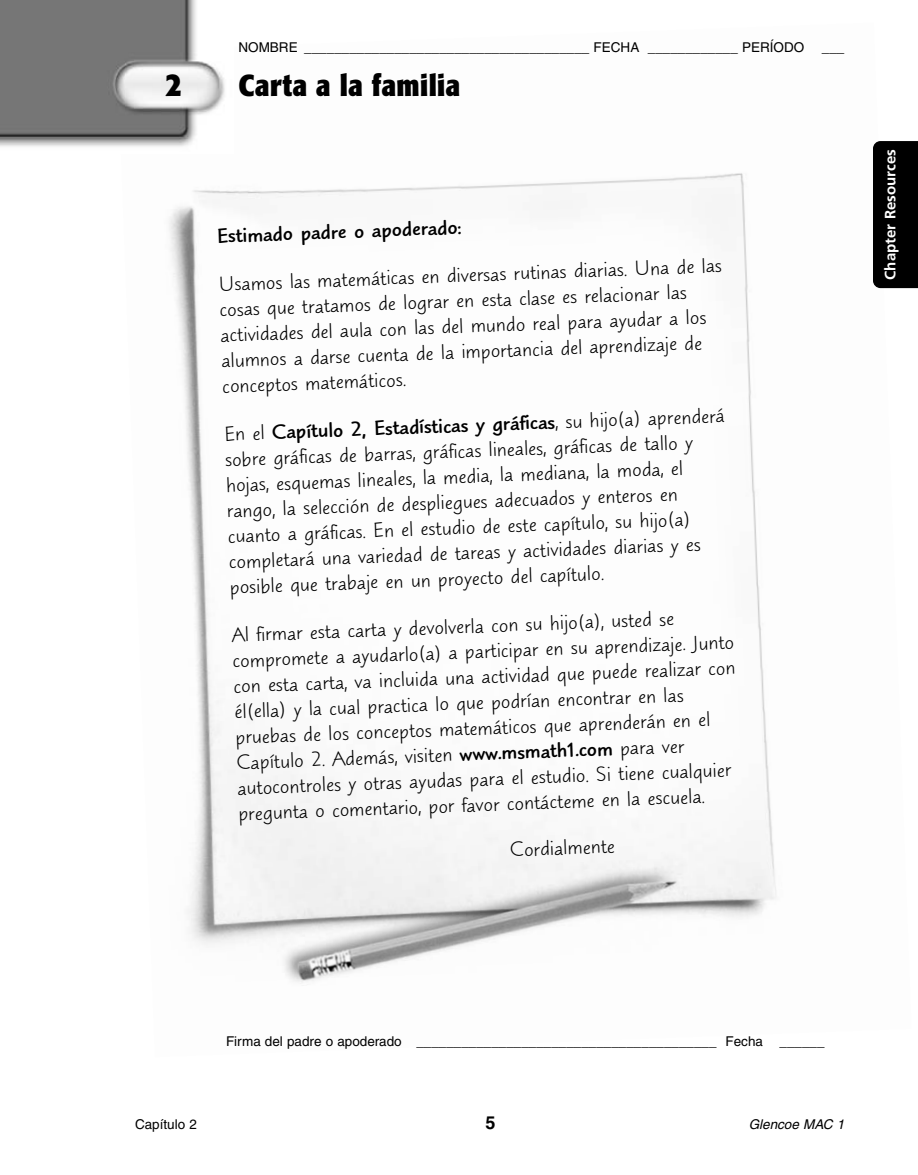
<style>
.page{position:relative;width:918px;height:1175px;background:#fff}
.page>*{position:absolute;margin:0;border:0;box-sizing:border-box;transform-origin:0 0}
.t1{font:700 condensed 33px "Formata";color:#000}
.t2{font:700 condensed 30px "Formata";letter-spacing:.015em;color:#000}
.t3{font:21px/25.5px "Blueprint";color:#000}
.t4{font:700 21px "Blueprint";color:#000}
.t5{font:700 18px "Helvetica";color:#000}
.t6{font:700 15px "Frutiger";color:#fff}
.t7{font:13.5px "Helvetica";color:#000}
.t8{font:italic 13.5px "Helvetica";color:#000}
.s1{font-weight:700}
</style>
<div class="page">
<img style="left:169px;top:173px;width:743px;height:810px">
<img style="left:0;top:0;width:225px;height:147px">
<div style="left:873px;top:141px;width:45px;height:147px;background:#000"></div>
<p class="t7" style="left:238px;top:42px;width:567px">NOMBRE ______________________________________ FECHA ____________ PERÍODO</p>
<h1 class="t1" style="left:165px;top:71px;width:18px">2</h1>
<h2 class="t2" style="left:238px;top:73px;width:223px">Carta a la familia</h2>
<p class="t7" style="left:822px;top:42px;width:24px">___</p>
<p class="t4" style="left:217px;top:227px;width:246px;rotate:-2deg">Estimado padre o apoderado:</p>
<p class="t3" style="left:218px;top:273px;width:505px;rotate:-2deg">Usamos las matemáticas en diversas rutinas diarias. Una de las cosas que tratamos de lograr en esta clase es relacionar las actividades del aula con las del mundo real para ayudar a los alumnos a darse cuenta de la importancia del aprendizaje de conceptos matemáticos.</p>
<p class="t3" style="left:224px;top:423px;width:502px;rotate:-2deg">En el <span class="s1">Capítulo 2, Estadísticas y gráficas</span>, su hijo(a) aprenderá sobre gráficas de barras, gráficas lineales, gráficas de tallo y hojas, esquemas lineales, la media, la mediana, la moda, el rango, la selección de despliegues adecuados y enteros en cuanto a gráficas. En el estudio de este capítulo, su hijo(a) completará una variedad de tareas y actividades diarias y es posible que trabaje en un proyecto del capítulo.</p>
<p class="t3" style="left:231px;top:624px;width:504px;rotate:-2deg">Al firmar esta carta y devolverla con su hijo(a), usted se compromete a ayudarlo(a) a participar en su aprendizaje. Junto con esta carta, va incluida una actividad que puede realizar con él(ella) y la cual practica lo que podrían encontrar en las pruebas de los conceptos matemáticos que aprenderán en el Capítulo 2. Además, visiten <span class="s1">www.msmath1.com</span> para ver autocontroles y otras ayudas para el estudio. Si tiene cualquier pregunta o comentario, por favor contácteme en la escuela.</p>
<p class="t3" style="left:510px;top:839px;width:107px;rotate:-2deg">Cordialmente</p>
<p class="t6" style="left:884px;top:280px;width:132px;rotate:-90deg">Chapter Resources</p>
<p class="t7" style="left:226px;top:1036px;width:600px">Firma del padre o apoderado ________________________________________ Fecha ______</p>
<p class="t7" style="left:135px;top:1119px;width:63px">Capítulo 2</p>
<p class="t5" style="left:485px;top:1116px;width:12px">5</p>
<p class="t8" style="left:749px;top:1119px;width:97px">Glencoe MAC 1</p>
</div>
